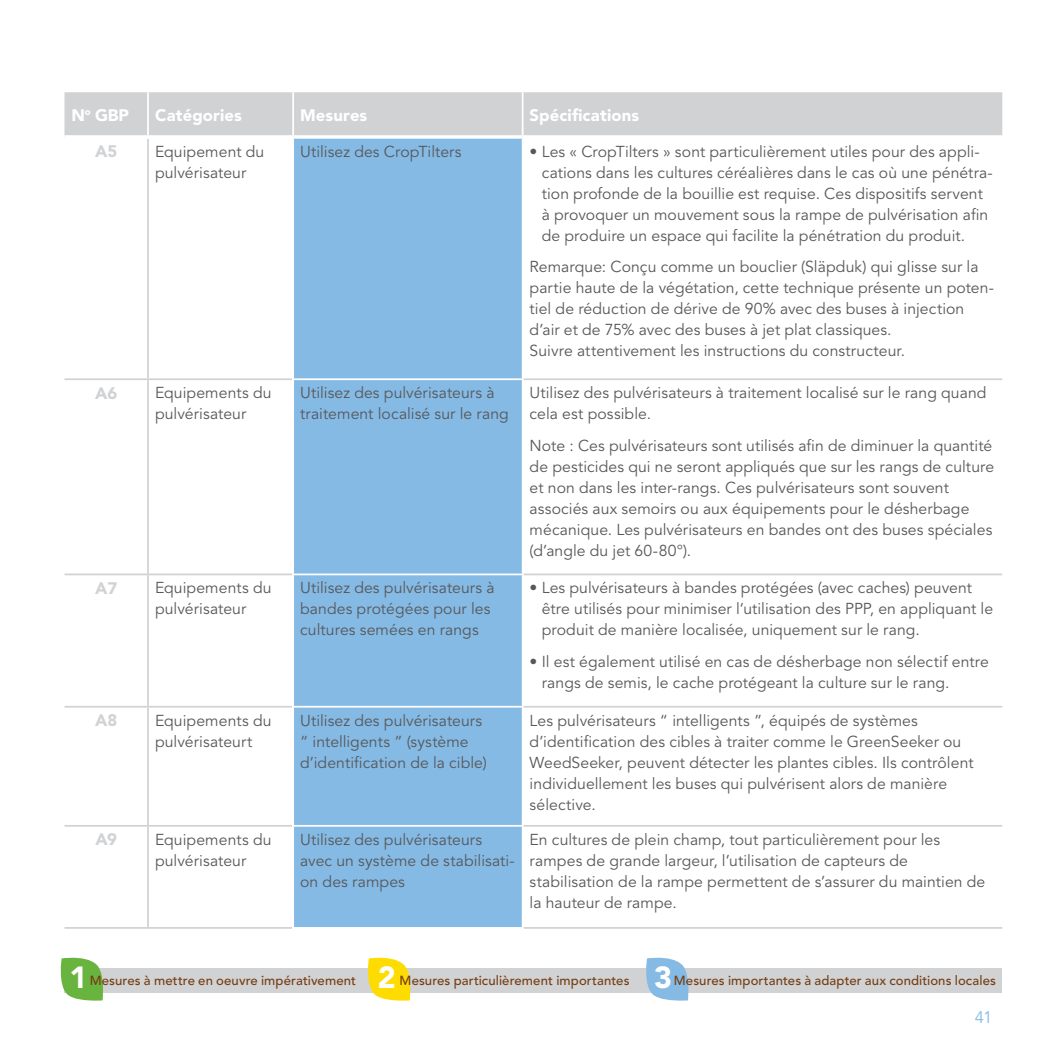
<style>
.page{position:relative;width:1042px;height:1042px;background:#fff}
.page>*{position:absolute;margin:0;border:0;box-sizing:border-box;transform-origin:0 0}
.t1{font:900 30.28px "Avenir LT Std";color:#fff}
.t2{font:900 16.62px "Avenir LT Std";letter-spacing:.005em;color:#fff}
.t3{font:900 16.62px "Avenir LT Std";letter-spacing:-.01em;color:#d1d2d4}
.t4{font:16.62px "Avenir LT Std";color:#85bae5}
.t5{font:15.75px/21px "Avenir LT Std";letter-spacing:.005em;color:#57585a}
.t6{font:500 13.12px "Avenir LT Std";letter-spacing:.01em;color:#753d12}
</style>
<div class="page">
<div style="left:64px;top:92px;width:938px;height:43px;background:#d1d2d4"></div>
<div style="left:294px;top:139px;width:228px;height:788px;background:#85bae5"></div>
<hr style="left:147px;top:139px;width:2px;height:239px;background:#d1d2d4">
<hr style="left:147px;top:380px;width:2px;height:193px;background:#d1d2d4">
<hr style="left:147px;top:575px;width:2px;height:131px;background:#d1d2d4">
<hr style="left:147px;top:707px;width:2px;height:118px;background:#d1d2d4">
<hr style="left:147px;top:826px;width:2px;height:101px;background:#d1d2d4">
<hr style="left:64px;top:378px;width:84px;height:2px;background:#d1d2d4">
<hr style="left:148px;top:378px;width:144px;height:2px;background:#d1d2d4">
<hr style="left:523px;top:378px;width:479px;height:2px;background:#d1d2d4">
<hr style="left:64px;top:573px;width:84px;height:2px;background:#d1d2d4">
<hr style="left:148px;top:573px;width:144px;height:2px;background:#d1d2d4">
<hr style="left:523px;top:573px;width:479px;height:2px;background:#d1d2d4">
<hr style="left:64px;top:706px;width:84px;height:1px;background:#d1d2d4">
<hr style="left:148px;top:706px;width:144px;height:1px;background:#d1d2d4">
<hr style="left:523px;top:706px;width:479px;height:1px;background:#d1d2d4">
<hr style="left:64px;top:825px;width:84px;height:1px;background:#d1d2d4">
<hr style="left:148px;top:825px;width:144px;height:1px;background:#d1d2d4">
<hr style="left:523px;top:825px;width:479px;height:1px;background:#d1d2d4">
<hr style="left:64px;top:927px;width:84px;height:2px;background:#d1d2d4">
<hr style="left:148px;top:927px;width:144px;height:2px;background:#d1d2d4">
<hr style="left:523px;top:927px;width:479px;height:2px;background:#d1d2d4">
<hr style="left:147px;top:92px;width:2px;height:43px;background:#fff">
<hr style="left:292px;top:92px;width:2px;height:43px;background:#fff">
<hr style="left:522px;top:92px;width:1px;height:43px;background:#fff">
<hr style="left:292px;top:378px;width:231px;height:2px;background:#fff">
<hr style="left:292px;top:573px;width:231px;height:2px;background:#fff">
<hr style="left:292px;top:706px;width:231px;height:1px;background:#fff">
<hr style="left:292px;top:825px;width:231px;height:1px;background:#fff">
<svg style="left:293px;top:135px;width:230px;height:4px"></svg>
<div style="left:64px;top:967px;width:938px;height:25px;background:#d1d2d4"></div>
<svg style="left:60px;top:958px;width:43px;height:42px;background:#7fbd5b"></svg>
<svg style="left:365px;top:958px;width:45px;height:42px"></svg>
<svg style="left:643px;top:958px;width:45px;height:42px"></svg>
<p class="t2" style="left:71px;top:105px;width:59px">N<sup>o</sup> GBP</p>
<p class="t2" style="left:155px;top:105px;width:88px">Catégories</p>
<p class="t2" style="left:300px;top:105px;width:69px">Mesures</p>
<p class="t2" style="left:530px;top:105px;width:111px">Spécifications</p>
<p class="t3" style="left:95px;top:142px;width:24px">A5</p>
<p class="t5" style="left:155px;top:141px;width:111px">Equipement du pulvérisateur</p>
<p class="t5" style="left:300px;top:141px;width:163px">Utilisez des CropTilters</p>
<p class="t5" style="left:542px;top:141px;width:453px;text-indent:-12px">• Les « CropTilters » sont particulièrement utiles pour des appli&shy;cations dans les cultures céréalières dans le cas où une pénétra&shy;tion profonde de la bouillie est requise. Ces dispositifs servent à provoquer un mouvement sous la rampe de pulvérisation afin de produire un espace qui facilite la pénétration du produit.</p>
<p class="t5" style="left:530px;top:257px;width:466px">Remarque: Conçu comme un bouclier (Släpduk) qui glisse sur la partie haute de la végétation, cette technique présente un poten&shy;tiel de réduction de dérive de 90% avec des buses à injection d’air et de 75% avec des buses à jet plat classiques.<br>Suivre attentivement les instructions du constructeur.</p>
<p class="t3" style="left:95px;top:383px;width:23px">A6</p>
<p class="t5" style="left:155px;top:383px;width:118px">Equipements du pulvérisateur</p>
<p class="t5" style="left:300px;top:383px;width:210px">Utilisez des pulvérisateurs à traitement localisé sur le rang</p>
<p class="t5" style="left:530px;top:383px;width:458px">Utilisez des pulvérisateurs à traitement localisé sur le rang quand cela est possible.</p>
<p class="t5" style="left:530px;top:435px;width:466px">Note : Ces pulvérisateurs sont utilisés afin de diminuer la quantité de pesticides qui ne seront appliqués que sur les rangs de culture et non dans les inter-rangs. Ces pulvérisateurs sont souvent associés aux semoirs ou aux équipements pour le désherbage mécanique. Les pulvérisateurs en bandes ont des buses spéciales (d’angle du jet 60-80°).</p>
<p class="t3" style="left:95px;top:578px;width:24px">A7</p>
<p class="t5" style="left:155px;top:578px;width:118px">Equipements du pulvérisateur</p>
<p class="t5" style="left:300px;top:578px;width:196px">Utilisez des pulvérisateurs à bandes protégées pour les cultures semées en rangs</p>
<p class="t5" style="left:542px;top:578px;width:453px;text-indent:-12px">• Les pulvérisateurs à bandes protégées (avec caches) peuvent être utilisés pour minimiser l‘utilisation des PPP, en appliquant le produit de manière localisée, uniquement sur le rang.</p>
<p class="t5" style="left:542px;top:651px;width:449px;text-indent:-12px">• Il est également utilisé en cas de désherbage non sélectif entre rangs de semis, le cache protégeant la culture sur le rang.</p>
<p class="t3" style="left:95px;top:710px;width:23px">A8</p>
<p class="t5" style="left:155px;top:710px;width:118px">Equipements du pulvérisateurt</p>
<p class="t5" style="left:300px;top:710px;width:188px">Utilisez des pulvérisateurs “ intelligents ” (système d’identification de la cible)</p>
<p class="t5" style="left:530px;top:710px;width:445px">Les pulvérisateurs “ intelligents ”, équipés de systèmes d’identification des cibles à traiter comme le GreenSeeker ou WeedSeeker, peuvent détecter les plantes cibles. Ils contrôlent individuellement les buses qui pulvérisent alors de manière sélective.</p>
<p class="t3" style="left:95px;top:829px;width:23px">A9</p>
<p class="t5" style="left:155px;top:829px;width:118px">Equipements du pulvérisateur</p>
<p class="t5" style="left:300px;top:829px;width:216px">Utilisez des pulvérisateurs avec un système de stabilisati&shy;on des rampes</p>
<p class="t5" style="left:530px;top:829px;width:457px">En cultures de plein champ, tout particulièrement pour les rampes de grande largeur, l’utilisation de capteurs de stabilisation de la rampe permettent de s’assurer du maintien de la hauteur de rampe.</p>
<h1 class="t1" style="left:70px;top:958px;width:19px">1</h1>
<p class="t6" style="left:90px;top:973px;width:268px">Mesures à mettre en oeuvre impérativement</p>
<h1 class="t1" style="left:378px;top:958px;width:19px">2</h1>
<p class="t6" style="left:400px;top:973px;width:231px">Mesures particulièrement importantes</p>
<h1 class="t1" style="left:654px;top:959px;width:19px">3</h1>
<p class="t6" style="left:674px;top:973px;width:323px">Mesures importantes à adapter aux conditions locales</p>
<p class="t4" style="left:975px;top:1008px;width:19px">41</p>
</div>
